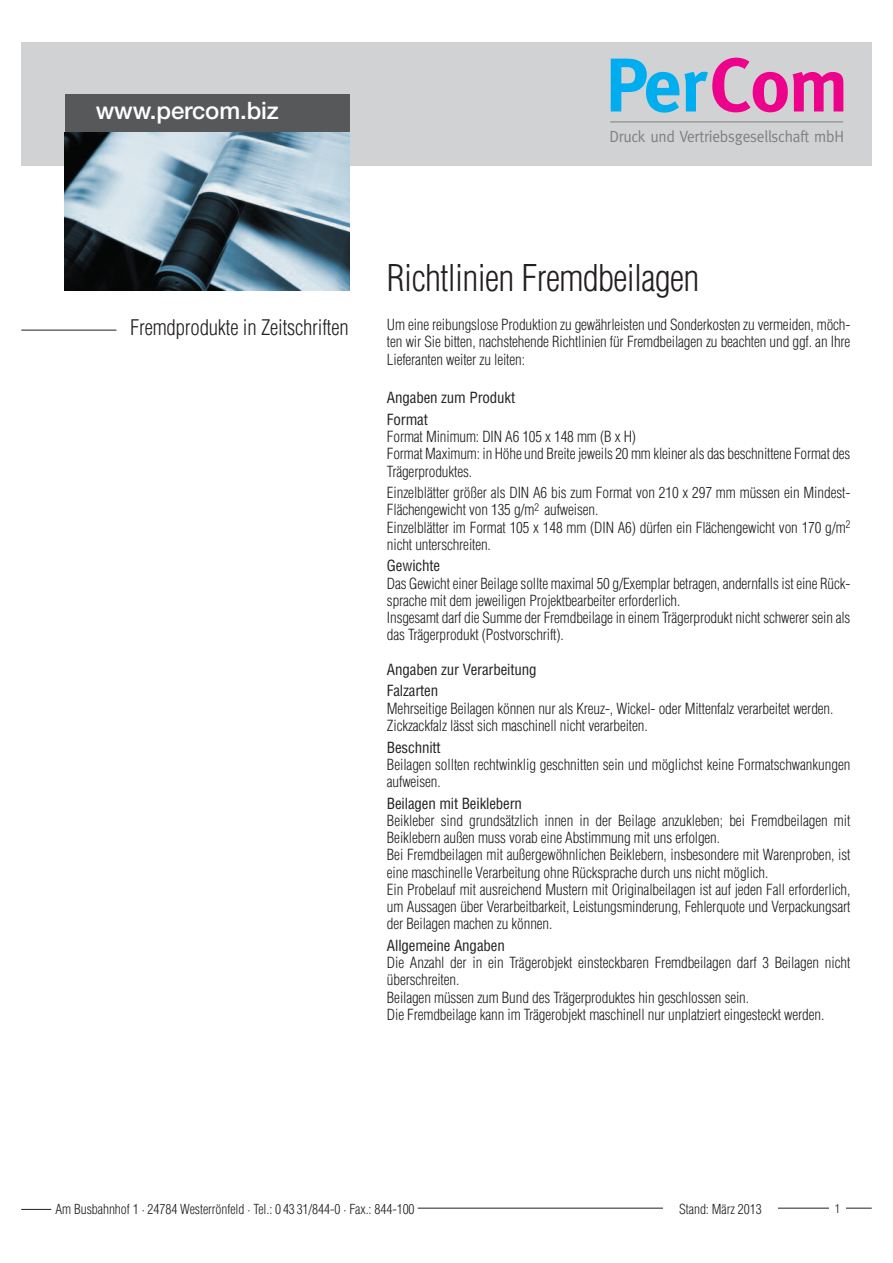
<style>
.page{position:relative;width:893px;height:1263px;background:#fff}
.page>*{position:absolute;margin:0;border:0;box-sizing:border-box;transform-origin:0 0}
.t1{font:700 75.9px "Meta";letter-spacing:-.015em;color:#00aeef}
.t2{font:300 condensed 36px "Helvetica";letter-spacing:-.02em;color:#231f20}
.t3{font:500 24px "Helvetica Neue";letter-spacing:-.005em;color:#fff}
.t4{font:300 condensed 21px "Helvetica";letter-spacing:-.01em;color:#231f20}
.t5{font:16.2px "Meta";letter-spacing:-.015em;color:#808080;scale:.95 1}
.t6{font:300 condensed 15px/17.2px "Helvetica";letter-spacing:-.01em;color:#231f20}
.t7{font:condensed 15px/21.5px "Helvetica";letter-spacing:-.01em;color:#231f20}
.t8{font:300 condensed 13.5px "Helvetica";letter-spacing:-.005em;color:#231f20}
.t9{font:300 condensed 12px "Helvetica";color:#231f20}
.s1{color:#ed028c}
</style>
<div class="page">
<div style="left:21px;top:43px;width:851px;height:123px;background:#d1d2d4"></div>
<div style="left:65px;top:95px;width:285px;height:39px;background:#57585a"></div>
<img style="left:65px;top:133px;width:285px;height:157px">
<hr style="left:21px;top:1209px;width:30px;height:1px;background:#231f20">
<hr style="left:418px;top:1208px;width:454px;height:1px;background:#231f20">
<div style="left:829px;top:1204px;width:17px;height:17px;background:#fff"></div>
<hr style="left:21px;top:330px;width:95px;height:1px;background:#231f20">
<div style="left:663px;top:1203px;width:115px;height:22px;background:#fff"></div>
<hr style="left:610px;top:122px;width:233px;height:1px;background:#808080">
<h3 class="t3" style="left:96px;top:102px;width:185px">www.percom.biz</h3>
<h1 class="t1" style="left:606px;top:41px;width:244px">Per<span class="s1">Com</span></h1>
<p class="t5" style="left:609px;top:127px;width:248px">Druck und Vertriebsgesellschaft mbH</p>
<h3 class="t4" style="left:130px;top:315px;width:220px">Fremdprodukte in Zeitschriften</h3>
<h2 class="t2" style="left:387px;top:257px;width:314px">Richtlinien Fremdbeilagen</h2>
<p class="t6" style="left:387px;top:316px;width:465px;text-align:justify">Um eine reibungslose Produktion zu gewährleisten und Sonderkosten zu vermeiden, möch&shy;ten wir Sie bitten, nachstehende Richtlinien für Fremdbeilagen zu beachten und ggf. an Ihre Lieferanten weiter zu leiten:</p>
<p class="t7" style="left:387px;top:387px;width:130px">Angaben zum Produkt<br>Format</p>
<p class="t6" style="left:387px;top:428px;width:465px">Format Minimum: DIN A6 105 x 148 mm (B x H)<br>Format Maximum: in Höhe und Breite jeweils 20 mm kleiner als das beschnittene Format des<br>Trägerproduktes.</p>
<p class="t6" style="left:387px;top:484px;width:465px">Einzelblätter größer als DIN A6 bis zum Format von 210 x 297 mm müssen ein Mindest-Flächengewicht von 135 g/m<sup>2</sup> aufweisen.<br>Einzelblätter im Format 105 x 148 mm (DIN A6) dürfen ein Flächengewicht von 170 g/m<sup>2 </sup>nicht unterschreiten.</p>
<p class="t7" style="left:387px;top:556px;width:55px">Gewichte</p>
<p class="t6" style="left:387px;top:575px;width:465px">Das Gewicht einer Beilage sollte maximal 50 g/Exemplar betragen, andernfalls ist eine Rück&shy;sprache mit dem jeweiligen Projektbearbeiter erforderlich.<br>Insgesamt darf die Summe der Fremdbeilage in einem Trägerprodukt nicht schwerer sein als das Trägerprodukt (Postvorschrift).</p>
<p class="t7" style="left:387px;top:659px;width:151px">Angaben zur Verarbeitung<br>Falzarten</p>
<p class="t6" style="left:387px;top:700px;width:448px">Mehrseitige Beilagen können nur als Kreuz-, Wickel- oder Mittenfalz verarbeitet werden.<br>Zickzackfalz lässt sich maschinell nicht verarbeiten.</p>
<p class="t7" style="left:387px;top:737px;width:55px">Beschnitt</p>
<p class="t6" style="left:387px;top:756px;width:465px">Beilagen sollten rechtwinklig geschnitten sein und möglichst keine Formatschwankungen aufweisen.</p>
<p class="t7" style="left:387px;top:793px;width:137px">Beilagen mit Beiklebern</p>
<p class="t6" style="left:387px;top:812px;width:465px">Beikleber sind grundsätzlich innen in der Beilage anzukleben; bei Fremdbeilagen mit Beiklebern außen muss vorab eine Abstimmung mit uns erfolgen.<br>Bei Fremdbeilagen mit außergewöhnlichen Beiklebern, insbesondere mit Warenproben, ist eine maschinelle Verarbeitung ohne Rücksprache durch uns nicht möglich.<br>Ein Probelauf mit ausreichend Mustern mit Originalbeilagen ist auf jeden Fall erforderlich, um Aussagen über Verarbeitbarkeit, Leistungsminderung, Fehlerquote und Verpackungsart der Beilagen machen zu können.</p>
<p class="t7" style="left:387px;top:935px;width:119px">Allgemeine Angaben</p>
<p class="t6" style="left:387px;top:954px;width:465px">Die Anzahl der in ein Trägerobjekt einsteckbaren Fremdbeilagen darf 3 Beilagen nicht überschreiten.<br>Beilagen müssen zum Bund des Trägerproduktes hin geschlossen sein.<br>Die Fremdbeilage kann im Trägerobjekt maschinell nur unplatziert eingesteckt werden.</p>
<p class="t8" style="left:679px;top:1201px;width:84px">Stand: März 2013</p>
<p class="t8" style="left:56px;top:1201px;width:361px">Am Busbahnhof 1 · 24784 Westerrönfeld · Tel.: 0 43 31/844-0 · Fax.: 844-100</p>
<p class="t9" style="left:835px;top:1202px;width:7px">1</p>
</div>
